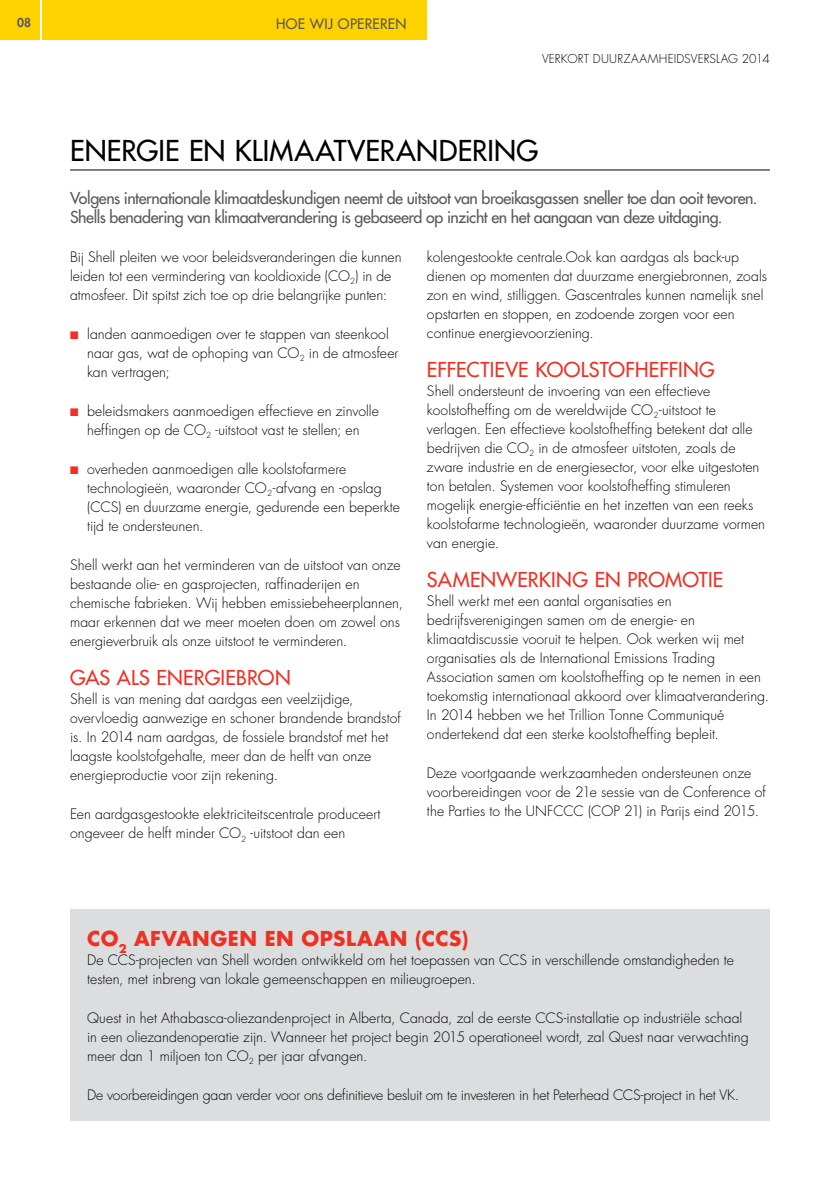
<style>
.page{position:relative;width:840px;height:1191px;background:#fff}
.page>*{position:absolute;margin:0;border:0;box-sizing:border-box;transform-origin:0 0}
.t1{font:500 28px "Futura Std";letter-spacing:.005em;color:#000}
.t2{font:500 20px "Futura Std";letter-spacing:.01em;color:#ee3124}
.t3{font:700 20px "Futura Std";letter-spacing:.015em;color:#ee3124}
.t4{font:500 16px/19px "Futura Std";letter-spacing:-.025em;color:#58595b}
.t5{font:300 14px/19px "Futura Std";letter-spacing:.005em;color:#000}
.t6{font:300 14px "Futura Std";letter-spacing:-.015em;color:#000}
.t7{font:500 14px "Futura Std";letter-spacing:.025em;color:#58595b}
.t8{font:300 12px "Futura Std";letter-spacing:.01em;color:#000}
.t9{font:800 12px "Futura Std";color:#58595b}
.s1{color:#ee3124}
</style>
<div class="page">
<div style="left:0;top:0;width:40px;height:40px;background:#ffd200"></div>
<div style="left:42px;top:0;width:384px;height:40px;background:#ffd200"></div>
<div style="left:70px;top:909px;width:699px;height:211px;background:#dcddde"></div>
<hr style="left:70px;top:170px;width:699px;height:1px;background:#000">
<p class="t9" style="left:17px;top:15px;width:15px">08</p>
<p class="t7" style="left:276px;top:15px;width:122px">HOE WIJ OPEREREN</p>
<p class="t8" style="left:542px;top:52px;width:229px">VERKORT DUURZAAMHEIDSVERSLAG 2014</p>
<h1 class="t1" style="left:70px;top:133px;width:18px">ENE</h1>
<h1 class="t1" style="left:121px;top:133px;width:30px">RGIE</h1>
<h1 class="t1" style="left:189px;top:133px;width:124px">EN KLIMAAT</h1>
<h1 class="t1" style="left:347px;top:133px;width:157px">VERAN DERING</h1>
<p class="t4" style="left:70px;top:188px;width:688px">Volgens internationale klimaatdeskundigen neemt de uitstoot van broeikasgassen sneller toe dan ooit tevoren.<br>Shells benadering van klimaatverandering is gebaseerd op inzicht en het aangaan van deze uitdaging.</p>
<p class="t5" style="left:70px;top:248px;width:333px">Bij Shell pleiten we voor beleidsveranderingen die kunnen leiden tot een vermindering van kooldioxide (CO<sub>2</sub>) in de atmosfeer. Dit spitst zich toe op drie belangrijke punten:</p>
<p class="t5" style="left:87px;top:325px;width:312px;text-indent:-17px"><span class="s1">■</span> landen aanmoedigen over te stappen van steenkool naar gas, wat de ophoping van CO<sub>2</sub> in de atmosfeer kan vertragen;</p>
<p class="t5" style="left:70px;top:402px;width:310px;text-align:center"><span class="s1">■</span> beleidsmakers aanmoedigen effectieve en zinvolle heffingen op de CO<sub>2</sub> -uitstoot vast te stellen; en</p>
<p class="t5" style="left:87px;top:460px;width:314px;text-indent:-17px"><span class="s1">■</span> overheden aanmoedigen alle koolstofarmere technologieën, waaronder CO<sub>2</sub>-afvang en -opslag (CCS) en duurzame energie, gedurende een beperkte tijd te ondersteunen.</p>
<p class="t5" style="left:70px;top:556px;width:334px">Shell werkt aan het verminderen van de uitstoot van onze bestaande olie- en gasprojecten, raffinaderijen en chemische fabrieken. Wij hebben emissiebeheerplannen, maar erkennen dat we meer moeten doen om zowel ons energieverbruik als onze uitstoot te verminderen.</p>
<h2 class="t2" style="left:70px;top:665px;width:100px">GAS ALS ENE</h2>
<h2 class="t2" style="left:194px;top:665px;width:96px">RGIEBRON</h2>
<p class="t5" style="left:70px;top:690px;width:332px">Shell is van mening dat aardgas een veelzijdige, overvloedig aanwezige en schoner brandende brandstof is. In 2014 nam aardgas, de fossiele brandstof met het laagste koolstofgehalte, meer dan de helft van onze energieproductie voor zijn rekening.</p>
<p class="t5" style="left:70px;top:805px;width:312px">Een aardgasgestookte elektriciteitscentrale produceert ongeveer de helft minder CO<sub>2</sub> -uitstoot dan een</p>
<p class="t5" style="left:427px;top:248px;width:341px">kolengestookte centrale.Ook kan aardgas als back-up dienen op momenten dat duurzame energiebronnen, zoals zon en wind, stilliggen. Gascentrales kunnen namelijk snel opstarten en stoppen, en zodoende zorgen voor een continue energievoorziening.</p>
<h2 class="t2" style="left:427px;top:357px;width:134px">Effectieve kools</h2>
<h2 class="t2" style="left:599px;top:357px;width:116px">tofh effing</h2>
<p class="t5" style="left:427px;top:382px;width:339px">Shell ondersteunt de invoering van een effectieve koolstofheffing om de wereldwijde CO<sub>2</sub>-uitstoot te verlagen. Een effectieve koolstofheffing betekent dat alle bedrijven die CO<sub>2</sub> in de atmosfeer uitstoten, zoals de zware industrie en de energiesector, voor elke uitgestoten ton betalen. Systemen voor koolstofheffing stimuleren mogelijk energie-efficiëntie en het inzetten van een reeks koolstofarme technologieën, waaronder duurzame vormen van energie.</p>
<h2 class="t2" style="left:427px;top:567px;width:227px">Samenwerking en promo</h2>
<h2 class="t2" style="left:698px;top:567px;width:26px">tie</h2>
<p class="t5" style="left:427px;top:592px;width:343px">Shell werkt met een aantal organisaties en bedrijfsverenigingen samen om de energie- en klimaatdiscussie vooruit te helpen. Ook werken wij met organisaties als de International Emissions Trading Association samen om koolstofheffing op te nemen in een toekomstig internationaal akkoord over klimaatverandering.<br>In 2014 hebben we het Trillion Tonne Communiqué ondertekend dat een sterke koolstofheffing bepleit.</p>
<p class="t5" style="left:427px;top:764px;width:340px">Deze voortgaande werkzaamheden ondersteunen onze voorbereidingen voor de 21e sessie van de Conference of the Parties to the UNFCCC (COP 21) in Parijs eind 2015.</p>
<h2 class="t3" style="left:87px;top:925px;width:92px">CO<sub>2</sub> AFVANGEN</h2>
<h2 class="t3" style="left:264px;top:925px;width:53px">EN OPSLAAN</h2>
<h2 class="t3" style="left:415px;top:925px;width:55px">(CCS)</h2>
<p class="t5" style="left:87px;top:950px;width:648px">De CCS-projecten van Shell worden ontwikkeld om het toepassen van CCS in verschillende omstandigheden te testen, met inbreng van lokale gemeenschappen en milieugroepen.</p>
<p class="t5" style="left:87px;top:1008px;width:662px">Quest in het Athabasca-oliezandenproject in Alberta, Canada, zal de eerste CCS-installatie op industriële schaal in een oliezandenoperatie zijn. Wanneer het project begin 2015 operationeel wordt, zal Quest naar verwachting meer dan 1 miljoen ton CO<sub>2</sub> per jaar afvangen.</p>
<p class="t6" style="left:87px;top:1086px;width:653px">De voorbereidingen gaan verder voor ons definitieve besluit om te investeren in het Peterhead CCS-project in het VK.</p>
</div>
